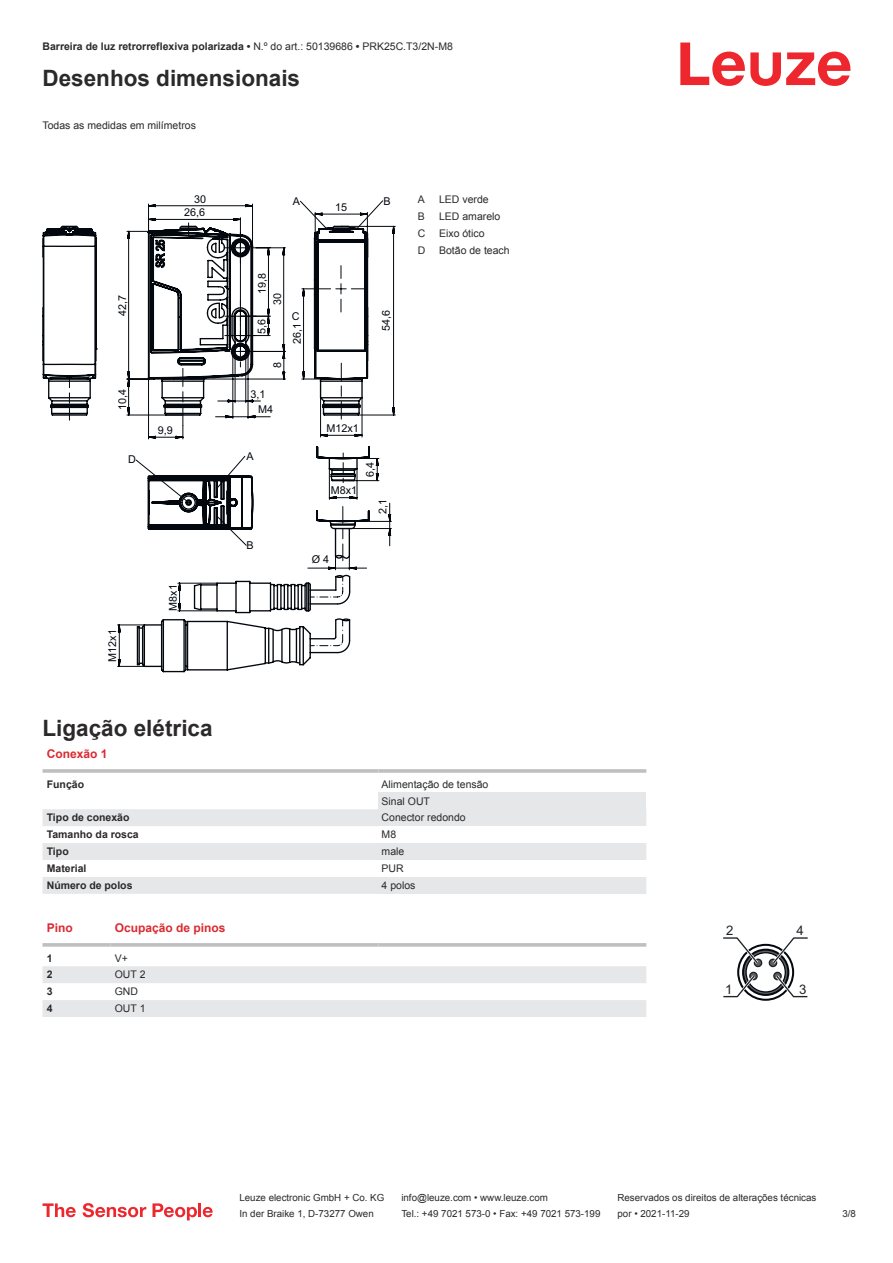
<style>
.page{position:relative;width:893px;height:1263px;background:#fff}
.page>*{position:absolute;margin:0;border:0;box-sizing:border-box;transform-origin:0 0}
.t1{font:700 22.5px "Arial";color:#2b292a}
.t2{font:13.2px "Arial";color:#1e2328}
.t3{font:700 12px "Arial";color:#db2a30}
.t4{font:10.8px/13.4px "Arial";color:#03080e;text-align:right}
.t5{font:10.5px/17px "Arial";color:#2b292a}
.t6{font:700 10.5px "Arial";color:#2b292a}
.t7{font:9.75px "Arial";color:#2b292a}
.s1{font-weight:400}
</style>
<div class="page">
<svg style="left:680px;top:43px;width:170px;height:43px"></svg>
<svg style="left:43px;top:809px;width:335px;height:85px;fill:#e6e7e9"></svg>
<hr style="left:43px;top:769px;width:335px;height:4px;background:#bdbfc1">
<hr style="left:378px;top:769px;width:268px;height:4px;background:#c9cacc">
<div style="left:378px;top:792px;width:268px;height:17px;background:#e6e7e9"></div>
<div style="left:378px;top:809px;width:268px;height:17px;background:#e6e7e9"></div>
<div style="left:378px;top:843px;width:268px;height:17px;background:#e6e7e9"></div>
<div style="left:378px;top:877px;width:268px;height:17px;background:#e6e7e9"></div>
<svg style="left:43px;top:966px;width:603px;height:51px"></svg>
<svg style="left:43px;top:943px;width:68px;height:4px"></svg>
<svg style="left:111px;top:943px;width:267px;height:4px"></svg>
<svg style="left:378px;top:943px;width:268px;height:4px"></svg>
<svg style="left:723px;top:937px;width:85px;height:64px"></svg>
<svg style="left:43px;top:1203px;width:33px;height:14px"></svg>
<svg style="left:83px;top:1203px;width:63px;height:14px"></svg>
<svg style="left:153px;top:1203px;width:44px;height:17px"></svg>
<hr style="left:198px;top:1203px;width:3px;height:14px;background:#ed272d">
<svg style="left:203px;top:1207px;width:10px;height:10px"></svg>
<svg style="left:43px;top:225px;width:205px;height:447px"></svg>
<svg style="left:117px;top:200px;width:266px;height:467px"></svg>
<svg style="left:240px;top:212px;width:156px;height:434px"></svg>
<svg style="left:69px;top:376px;width:1px;height:44px"></svg>
<svg style="left:126px;top:203px;width:145px;height:237px"></svg>
<svg style="left:302px;top:231px;width:90px;height:415px"></svg>
<p class="t6" style="left:43px;top:43px;width:412px">Barreira de luz retrorreflexiva polarizada • <span class="s1">N.º do art.: 50139686</span> • <span class="s1">PRK25C.T3/2N-M8</span></p>
<h1 class="t1" style="left:43px;top:70px;width:259px">Desenhos dimensionais</h1>
<p class="t5" style="left:43px;top:117px;width:155px">Todas as medidas em milímetros</p>
<p class="t4" style="left:184px;top:193px;width:24px">30<br>26,6</p>
<p class="t4" style="left:293px;top:195px;width:9px">A</p>
<p class="t4" style="left:335px;top:202px;width:14px">15</p>
<p class="t4" style="left:383px;top:195px;width:9px">B</p>
<p class="t5" style="left:418px;top:192px;width:9px">A</p>
<p class="t5" style="left:439px;top:192px;width:51px">LED verde</p>
<p class="t5" style="left:418px;top:209px;width:9px">B</p>
<p class="t5" style="left:439px;top:209px;width:63px">LED amarelo</p>
<p class="t5" style="left:418px;top:226px;width:9px">C</p>
<p class="t5" style="left:439px;top:226px;width:47px">Eixo ótico</p>
<p class="t5" style="left:418px;top:243px;width:9px">D</p>
<p class="t5" style="left:439px;top:243px;width:72px">Botão de teach</p>
<p class="t4" style="left:116px;top:316px;width:23px;rotate:-90deg">42,7</p>
<p class="t4" style="left:256px;top:294px;width:23px;rotate:-90deg">19,8</p>
<p class="t4" style="left:256px;top:334px;width:17px;rotate:-90deg">5,6</p>
<p class="t4" style="left:380px;top:331px;width:23px;rotate:-90deg">54,6</p>
<p class="t4" style="left:272px;top:305px;width:14px;rotate:-90deg">30</p>
<p class="t4" style="left:292px;top:310px;width:9px">C</p>
<p class="t4" style="left:291px;top:344px;width:23px;rotate:-90deg">26,1</p>
<p class="t4" style="left:272px;top:368px;width:8px;rotate:-90deg">8</p>
<p class="t4" style="left:116px;top:410px;width:23px;rotate:-90deg">10,4</p>
<p class="t4" style="left:251px;top:388px;width:17px">3,1</p>
<p class="t4" style="left:258px;top:404px;width:17px">M4</p>
<p class="t4" style="left:158px;top:424px;width:17px">9,9</p>
<p class="t4" style="left:326px;top:423px;width:34px">M12x1</p>
<p class="t4" style="left:128px;top:454px;width:9px">D</p>
<p class="t4" style="left:247px;top:450px;width:9px">A</p>
<p class="t4" style="left:364px;top:477px;width:17px;rotate:-90deg">6,4</p>
<p class="t4" style="left:331px;top:485px;width:28px">M8x1</p>
<p class="t4" style="left:377px;top:514px;width:17px;rotate:-90deg">2,1</p>
<p class="t4" style="left:247px;top:539px;width:9px">B</p>
<p class="t4" style="left:312px;top:553px;width:19px">Ø 4</p>
<p class="t4" style="left:167px;top:611px;width:28px;rotate:-90deg">M8x1</p>
<p class="t4" style="left:107px;top:662px;width:34px;rotate:-90deg">M12x1</p>
<h1 class="t1" style="left:43px;top:720px;width:172px">Ligação elétrica</h1>
<p class="t3" style="left:47px;top:750px;width:62px">Conexão 1</p>
<p class="t6" style="left:47px;top:780px;width:39px">Função</p>
<p class="t5" style="left:382px;top:776px;width:108px">Alimentação de tensão<br>Sinal OUT</p>
<p class="t6" style="left:47px;top:814px;width:84px">Tipo de conexão</p>
<p class="t5" style="left:382px;top:810px;width:86px">Conector redondo</p>
<p class="t6" style="left:47px;top:831px;width:93px">Tamanho da rosca</p>
<p class="t5" style="left:382px;top:827px;width:16px">M8</p>
<p class="t6" style="left:47px;top:848px;width:23px">Tipo</p>
<p class="t5" style="left:382px;top:844px;width:24px">male</p>
<p class="t6" style="left:47px;top:864px;width:41px">Material</p>
<p class="t5" style="left:382px;top:861px;width:24px">PUR</p>
<p class="t6" style="left:47px;top:881px;width:87px">Número de polos</p>
<p class="t5" style="left:382px;top:878px;width:35px">4 polos</p>
<p class="t3" style="left:47px;top:923px;width:28px">Pino</p>
<p class="t3" style="left:115px;top:923px;width:112px">Ocupação de pinos</p>
<p class="t6" style="left:47px;top:954px;width:7px">1</p>
<p class="t5" style="left:115px;top:950px;width:15px">V+</p>
<p class="t6" style="left:47px;top:971px;width:7px">2</p>
<p class="t5" style="left:115px;top:967px;width:32px">OUT 2</p>
<p class="t6" style="left:47px;top:988px;width:7px">3</p>
<p class="t5" style="left:115px;top:984px;width:25px">GND</p>
<p class="t6" style="left:47px;top:1005px;width:7px">4</p>
<p class="t5" style="left:115px;top:1001px;width:32px">OUT 1</p>
<h2 class="t2" style="left:726px;top:925px;width:9px">2</h2>
<h2 class="t2" style="left:796px;top:925px;width:9px">4</h2>
<h2 class="t2" style="left:725px;top:984px;width:9px">1</h2>
<h2 class="t2" style="left:799px;top:984px;width:9px">3</h2>
<p class="t7" style="left:239px;top:1194px;width:146px">Leuze electronic GmbH + Co. KG</p>
<p class="t7" style="left:401px;top:1194px;width:148px">info@leuze.com • www.leuze.com</p>
<p class="t7" style="left:617px;top:1194px;width:200px">Reservados os direitos de alterações técnicas</p>
<p class="t7" style="left:239px;top:1210px;width:136px">In der Braike 1, D-73277 Owen</p>
<p class="t7" style="left:401px;top:1210px;width:201px">Tel.: +49 7021 573-0 • Fax: +49 7021 573-199</p>
<p class="t7" style="left:617px;top:1210px;width:74px">por • 2021-11-29</p>
<p class="t7" style="left:842px;top:1210px;width:15px">3 /8</p>
</div>
